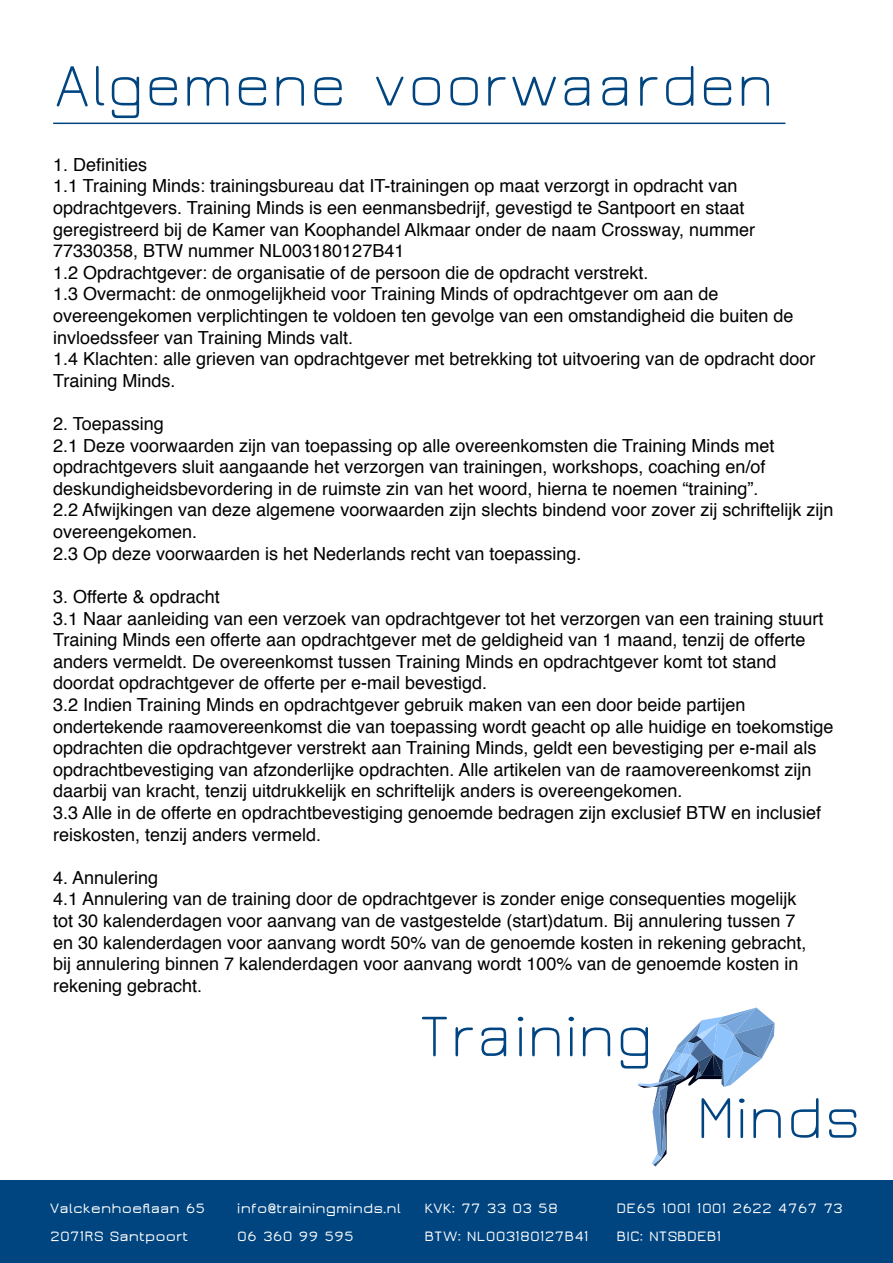
<style>
.page{position:relative;width:893px;height:1263px;background:#fff}
.page>*{position:absolute;margin:0;border:0;box-sizing:border-box;transform-origin:0 0}
.t1{font:300 63px "Jura";color:#004580}
.t2{font:300 63px "Jura";color:#004581}
.t3{font:18px/21.6px "Helvetica";color:#000}
.t4{font:600 15px "Jura";color:#fff}
</style>
<div class="page">
<svg style="left:638px;top:1007px;width:137px;height:159px"></svg>
<div style="left:0;top:1181px;width:893px;height:82px;background:#004580"></div>
<hr style="left:53px;top:123px;width:732px;height:1px;background:#004580">
<h1 class="t1" style="left:55px;top:54px;width:720px">Algemene voorwaarden</h1>
<p class="t3" style="left:53px;top:154px;width:764px">1. Definities<br>1.1 Training Minds: trainingsbureau dat IT-trainingen op maat verzorgt in opdracht van opdrachtgevers. Training Minds is een eenmansbedrijf, gevestigd te Santpoort en staat geregistreerd bij de Kamer van Koophandel Alkmaar onder de naam Crossway, nummer 77330358, BTW nummer NL003180127B41<br>1.2 Opdrachtgever: de organisatie of de persoon die de opdracht verstrekt.<br>1.3 Overmacht: de onmogelijkheid voor Training Minds of opdrachtgever om aan de overeengekomen verplichtingen te voldoen ten gevolge van een omstandigheid die buiten de invloedssfeer van Training Minds valt.<br>1.4 Klachten: alle grieven van opdrachtgever met betrekking tot uitvoering van de opdracht door Training Minds.</p>
<p class="t3" style="left:53px;top:413px;width:782px">2. Toepassing<br>2.1 Deze voorwaarden zijn van toepassing op alle overeenkomsten die Training Minds met opdrachtgevers sluit aangaande het verzorgen van trainingen, workshops, coaching en/of deskundigheidsbevordering in de ruimste zin van het woord, hierna te noemen “training”.<br>2.2 Afwijkingen van deze algemene voorwaarden zijn slechts bindend voor zover zij schriftelijk zijn overeengekomen.<br>2.3 Op deze voorwaarden is het Nederlands recht van toepassing.</p>
<p class="t3" style="left:53px;top:586px;width:782px">3. Offerte &amp; opdracht<br>3.1 Naar aanleiding van een verzoek van opdrachtgever tot het verzorgen van een training stuurt Training Minds een offerte aan opdrachtgever met de geldigheid van 1 maand, tenzij de offerte anders vermeldt. De overeenkomst tussen Training Minds en opdrachtgever komt tot stand doordat opdrachtgever de offerte per e-mail bevestigd.<br>3.2 Indien Training Minds en opdrachtgever gebruik maken van een door beide partijen ondertekende raamovereenkomst die van toepassing wordt geacht op alle huidige en toekomstige opdrachten die opdrachtgever verstrekt aan Training Minds, geldt een bevestiging per e-mail als opdrachtbevestiging van afzonderlijke opdrachten. Alle artikelen van de raamovereenkomst zijn daarbij van kracht, tenzij uitdrukkelijk en schriftelijk anders is overeengekomen.<br>3.3 Alle in de offerte en opdrachtbevestiging genoemde bedragen zijn exclusief BTW en inclusief reiskosten, tenzij anders vermeld.</p>
<p class="t3" style="left:53px;top:867px;width:755px">4. Annulering<br>4.1 Annulering van de training door de opdrachtgever is zonder enige consequenties mogelijk tot 30 kalenderdagen voor aanvang van de vastgestelde (start)datum. Bij annulering tussen 7 en 30 kalenderdagen voor aanvang wordt 50% van de genoemde kosten in rekening gebracht, bij annulering binnen 7 kalenderdagen voor aanvang wordt 100% van de genoemde kosten in rekening gebracht.</p>
<h1 class="t2" style="left:419px;top:1005px;width:236px">Training</h1>
<h1 class="t2" style="left:696px;top:1086px;width:167px">Minds</h1>
<p class="t4" style="left:50px;top:1201px;width:157px">Valckenhoeflaan 65</p>
<p class="t4" style="left:237px;top:1201px;width:165px">info@trainingminds.nl</p>
<p class="t4" style="left:424px;top:1201px;width:135px">KVK: 77 33 03 58</p>
<p class="t4" style="left:617px;top:1201px;width:228px">DE65 1001 1001 2622 4767 73</p>
<p class="t4" style="left:50px;top:1229px;width:140px">2071RS Santpoort</p>
<p class="t4" style="left:237px;top:1229px;width:118px">06 360 99 595</p>
<p class="t4" style="left:424px;top:1229px;width:166px">BTW: NL003180127B41</p>
<p class="t4" style="left:617px;top:1229px;width:106px">BIC: NTSBDEB1</p>
</div>
